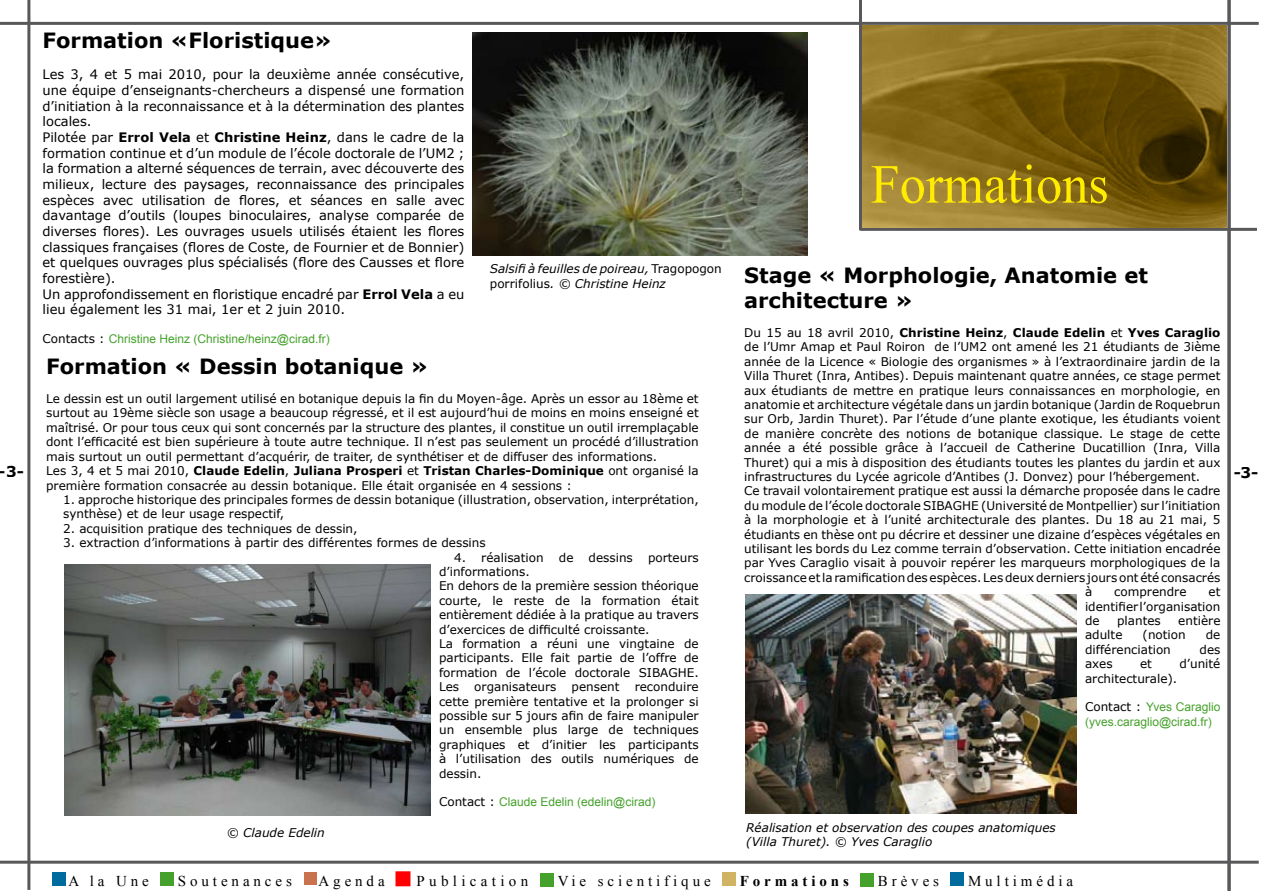
<style>
.page{position:relative;width:1263px;height:893px;background:#fff}
.page>*{position:absolute;margin:0;border:0;box-sizing:border-box;transform-origin:0 0}
.t1{font:55.2px "Times New Roman";color:#ffec00;scale:.95 1}
.t2{font:700 21px/25.2px "Verdana";color:#000}
.t3{font:15px "Times New Roman";letter-spacing:.26em;color:#000}
.t4{font:15px "Times New Roman";letter-spacing:.29em;color:#000}
.t5{font:700 15px "Times New Roman";letter-spacing:.26em;color:#000}
.t6{font:700 15px "Verdana";color:#000}
.t7{font:13.05px/15.6px "Verdana";color:#000}
.t8{font:12px/14.4px "Verdana";color:#000}
.t9{font:italic 12px/14.4px "Verdana";color:#000}
.t10{font:12px/14.4px "Arial";color:#45a12b}
.t11{font:700 12px "Verdana";color:#000}
.s1{font-weight:700}
.s2{font-family:"Verdana";color:#000}
.s3{font-style:normal}
.s4{font-weight:400}
</style>
<div class="page">
<hr style="left:860px;top:228px;width:397px;height:3px;background:#58585a">
<svg style="left:862px;top:25px;width:365px;height:203px;background:#7e6318"></svg>
<hr style="left:1227px;top:0;width:3px;height:891px;background:#58585a">
<hr style="left:859px;top:0;width:3px;height:230px;background:#58585a">
<hr style="left:27px;top:0;width:3px;height:890px;background:#58585a">
<hr style="left:0;top:861px;width:1259px;height:3px;background:#58585a">
<hr style="left:0;top:22px;width:1259px;height:3px;background:#58585a">
<img style="left:745px;top:594px;width:331px;height:219px">
<img style="left:65px;top:564px;width:366px;height:252px">
<img style="left:473px;top:33px;width:335px;height:222px">
<div style="left:52px;top:872px;width:13px;height:13px;background:#006b9c"></div>
<div style="left:161px;top:872px;width:13px;height:13px;background:#45a12b"></div>
<div style="left:304px;top:873px;width:12px;height:12px;background:#c9734e"></div>
<div style="left:396px;top:872px;width:14px;height:13px;background:#f00"></div>
<div style="left:395px;top:871px;width:15px;height:15px;border:2px solid #f00"></div>
<div style="left:540px;top:873px;width:14px;height:14px;background:#45a12b"></div>
<div style="left:722px;top:872px;width:14px;height:13px;background:#d0b363"></div>
<div style="left:860px;top:873px;width:14px;height:14px;background:#45a12b"></div>
<div style="left:950px;top:872px;width:14px;height:13px;background:#006b9c"></div>
<h2 class="t2" style="left:43px;top:27px;width:291px">Formation «Floristique»</h2>
<p class="t7" style="left:43px;top:66px;width:423px">Les 3, 4 et 5 mai 2010, pour la deuxième année consécutive, une équipe d’enseignants-chercheurs a dispensé une formation d’initiation à la reconnaissance et à la détermination des plantes locales.<br>Pilotée par <span class="s1">Errol Vela</span> et <span class="s1">Christine Heinz</span>, dans le cadre de la formation continue et d’un module de l’école doctorale de l’UM2 ; la formation a alterné séquences de terrain, avec découverte des milieux, lecture des paysages, reconnaissance des principales espèces avec utilisation de flores, et séances en salle avec davantage d’outils (loupes binoculaires, analyse comparée de diverses flores). Les ouvrages usuels utilisés étaient les flores classiques françaises (flores de Coste, de Fournier et de Bonnier) et quelques ouvrages plus spécialisés (flore des Causses et flore forestière).<br>Un approfondissement en floristique encadré par <span class="s1">Errol Vela</span> a eu lieu également les 31 mai, 1er et 2 juin 2010.</p>
<p class="t10" style="left:43px;top:332px;width:289px"><span class="s2">Contacts :</span> Christine Heinz (Christine/heinz@cirad.fr)</p>
<h1 class="t1" style="left:871px;top:147px;width:252px">Formations</h1>
<p class="t9" style="left:490px;top:261px;width:233px">Salsifi à feuilles de poireau, <span class="s3">Tragopogon porrifolius</span>. © Christine Heinz</p>
<h2 class="t2" style="left:744px;top:262px;width:405px">Stage « Morphologie, Anatomie et architecture »</h2>
<p class="t11" style="left:744px;top:325px;width:478px"><span class="s4">Du 15 au 18 avril 2010,</span> Christine Heinz<span class="s4">,</span> Claude Edelin <span class="s4">et</span> Yves Caraglio</p>
<p class="t8" style="left:744px;top:339px;width:478px">de l’Umr Amap et Paul Roiron de l’UM2 ont amené les 21 étudiants de 3ième</p>
<p class="t8" style="left:744px;top:354px;width:478px">année de la Licence « Biologie des organismes » à l’extraordinaire jardin de la</p>
<p class="t8" style="left:744px;top:368px;width:478px">Villa Thuret (Inra, Antibes). Depuis maintenant quatre années, ce stage permet</p>
<p class="t8" style="left:744px;top:383px;width:478px">aux étudiants de mettre en pratique leurs connaissances en morphologie, en</p>
<p class="t8" style="left:744px;top:397px;width:478px">anatomie et architecture végétale dans un jardin botanique (Jardin de Roquebrun</p>
<p class="t8" style="left:744px;top:411px;width:478px">sur Orb, Jardin Thuret). Par l’étude d’une plante exotique, les étudiants voient</p>
<p class="t8" style="left:744px;top:426px;width:478px">de manière concrète des notions de botanique classique. Le stage de cette</p>
<p class="t8" style="left:744px;top:440px;width:478px">année a été possible grâce à l’accueil de Catherine Ducatillion (Inra, Villa</p>
<p class="t8" style="left:744px;top:455px;width:478px">Thuret) qui a mis à disposition des étudiants toutes les plantes du jardin et aux</p>
<p class="t8" style="left:744px;top:469px;width:457px">infrastructures du Lycée agricole d’Antibes (J. Donvez) pour l’hébergement.</p>
<p class="t8" style="left:744px;top:483px;width:478px">Ce travail volontairement pratique est aussi la démarche proposée dans le cadre</p>
<p class="t8" style="left:744px;top:498px;width:478px">du module de l’école doctorale SIBAGHE (Université de Montpellier) sur l’initiation</p>
<p class="t8" style="left:744px;top:512px;width:478px">à la morphologie et à l’unité architecturale des plantes. Du 18 au 21 mai, 5</p>
<p class="t8" style="left:744px;top:527px;width:478px">étudiants en thèse ont pu décrire et dessiner une dizaine d’espèces végétales en</p>
<p class="t8" style="left:744px;top:541px;width:478px">utilisant les bords du Lez comme terrain d’observation. Cette initiation encadrée</p>
<p class="t8" style="left:744px;top:555px;width:478px">par Yves Caraglio visait à pouvoir repérer les marqueurs morphologiques de la</p>
<p class="t8" style="left:744px;top:570px;width:478px">croissance et la ramification des espèces. Les deux derniers jours ont été consacrés</p>
<p class="t8" style="left:1085px;top:584px;width:9px">à</p>
<p class="t8" style="left:1114px;top:584px;width:74px">comprendre</p>
<h2 class="t2" style="left:46px;top:353px;width:384px">Formation « Dessin botanique »</h2>
<p class="t8" style="left:46px;top:391px;width:654px">Le dessin est un outil largement utilisé en botanique depuis la fin du Moyen-âge. Après un essor au 18ème et surtout au 19ème siècle son usage a beaucoup régressé, et il est aujourd’hui de moins en moins enseigné et maîtrisé. Or pour tous ceux qui sont concernés par la structure des plantes, il constitue un outil irremplaçable dont l’efficacité est bien supérieure à toute autre technique. Il n’est pas seulement un procédé d’illustration mais surtout un outil permettant d’acquérir, de traiter, de synthétiser et de diffuser des informations.<br>Les 3, 4 et 5 mai 2010, <span class="s1">Claude Edelin</span>, <span class="s1">Juliana Prosperi</span> et <span class="s1">Tristan Charles-Dominique</span> ont organisé la première formation consacrée au dessin botanique. Elle était organisée en 4 sessions :</p>
<p class="t8" style="left:63px;top:492px;width:637px">1. approche historique des principales formes de dessin botanique (illustration, observation, interprétation, synthèse) et de leur usage respectif,</p>
<p class="t8" style="left:63px;top:521px;width:296px">2. acquisition pratique des techniques de dessin,</p>
<p class="t8" style="left:63px;top:535px;width:424px">3. extraction d’informations à partir des différentes formes de dessins</p>
<p class="t8" style="left:454px;top:549px;width:91px">4. réalisation</p>
<p class="t8" style="left:559px;top:549px;width:16px">de</p>
<p class="t8" style="left:589px;top:549px;width:46px">dessins</p>
<p class="t8" style="left:648px;top:549px;width:52px">porteurs</p>
<p class="t8" style="left:439px;top:564px;width:261px">d’informations.<br>En dehors de la première session théorique courte, le reste de la formation était entièrement dédiée à la pratique au travers d’exercices de difficulté croissante.<br>La formation a réuni une vingtaine de participants. Elle fait partie de l’offre de formation de l’école doctorale SIBAGHE.<br>Les</p>
<p class="t6" style="left:-1px;top:462px;width:27px">-3-</p>
<p class="t6" style="left:1233px;top:463px;width:27px">-3-</p>
<p class="t8" style="left:1085px;top:584px;width:137px;text-align:justify;text-indent:124px">et identifier l’organisation de</p>
<p class="t8" style="left:1117px;top:613px;width:45px">plantes</p>
<p class="t8" style="left:1178px;top:613px;width:44px">entière</p>
<p class="t8" style="left:1085px;top:627px;width:39px">adulte</p>
<p class="t8" style="left:1142px;top:627px;width:45px">(notion</p>
<p class="t8" style="left:1206px;top:627px;width:16px">de</p>
<p class="t8" style="left:1085px;top:642px;width:87px">différenciation</p>
<p class="t8" style="left:1199px;top:642px;width:22px">des</p>
<p class="t8" style="left:1085px;top:656px;width:29px">axes</p>
<p class="t8" style="left:1140px;top:656px;width:13px">et</p>
<p class="t8" style="left:1179px;top:656px;width:43px">d’unité</p>
<p class="t8" style="left:1085px;top:671px;width:94px">architecturale).</p>
<p class="t10" style="left:1085px;top:700px;width:137px"><span class="s2">Contact :</span> Yves Caraglio (yves.caraglio@cirad.fr)</p>
<p class="t8" style="left:439px;top:679px;width:261px;text-align:justify;text-indent:196px">reconduire cette première tentative et la prolonger si possible sur 5 jours afin de faire manipuler un ensemble plus large de techniques graphiques et d’initier les participants à l’utilisation des outils numériques de dessin.</p>
<p class="t10" style="left:439px;top:795px;width:218px"><span class="s2">Contact :</span> Claude Edelin (edelin@cirad)</p>
<p class="t8" style="left:474px;top:679px;width:84px">organisateurs</p>
<p class="t8" style="left:572px;top:679px;width:49px">pensent</p>
<p class="t9" style="left:227px;top:825px;width:99px">© Claude Edelin</p>
<p class="t9" style="left:746px;top:820px;width:311px">Réalisation et observation des coupes anatomiques (Villa Thuret). © Yves Caraglio</p>
<p class="t3" style="left:68px;top:870px;width:82px">A la Une</p>
<p class="t3" style="left:178px;top:870px;width:115px">Soutenances</p>
<p class="t3" style="left:319px;top:870px;width:68px">Agenda</p>
<p class="t4" style="left:416px;top:870px;width:113px">Publication</p>
<p class="t3" style="left:558px;top:870px;width:154px">Vie scientifique</p>
<p class="t5" style="left:740px;top:870px;width:111px">Formations</p>
<p class="t3" style="left:878px;top:870px;width:63px">Brèves</p>
<p class="t3" style="left:968px;top:870px;width:107px">Multimédia</p>
</div>
